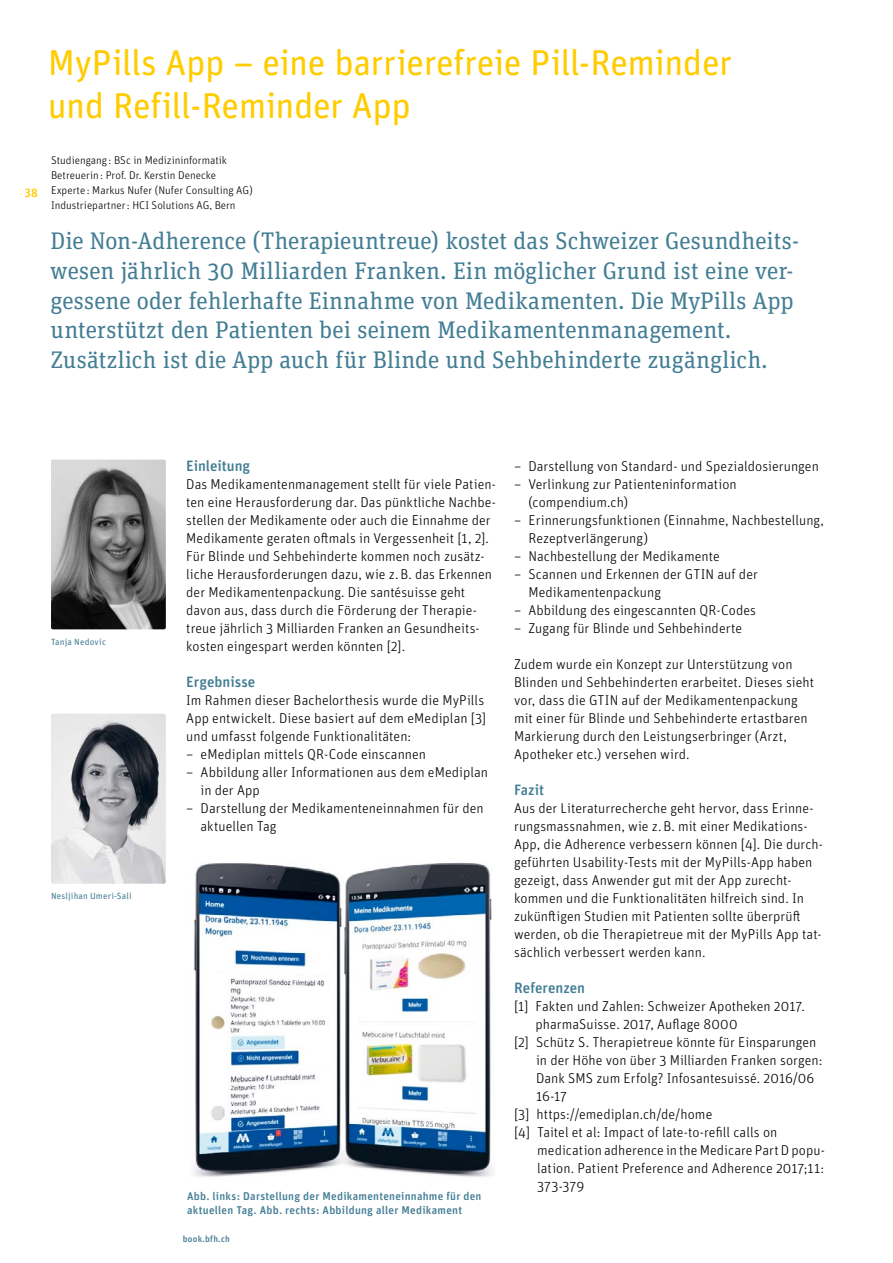
<style>
.page{position:relative;width:893px;height:1263px;background:#fff}
.page>*{position:absolute;margin:0;border:0;box-sizing:border-box;transform-origin:0 0}
.t1{font:36px/42.5px "Unit Rounded Pro";letter-spacing:-.01em;color:#fc0}
.t2{font:24px/29.7px "Unit Slab Pro";color:#427d94}
.t3{font:500 15px "Unit Rounded Pro";color:#427d94}
.t4{font:300 14.25px/18px "Unit Rounded Pro";letter-spacing:.005em;color:#000}
.t5{font:500 12px "Unit Rounded Pro";color:#fc0}
.t6{font:300 11.25px/15px "Unit Rounded Pro";color:#000}
.t7{font:500 11.25px/13.5px "Unit Rounded Pro";letter-spacing:.025em;color:#427d94}
.t8{font:9px "Unit Rounded Pro";letter-spacing:.015em;color:#427d94}
.t9{font:500 9px "Unit Rounded Pro";letter-spacing:.025em;color:#427d94}
</style>
<div class="page">
<img style="left:51px;top:459px;width:115px;height:170px">
<img style="left:51px;top:714px;width:115px;height:170px">
<img style="left:194px;top:862px;width:299px;height:315px">
<p class="t5" style="left:24px;top:184px;width:15px">38</p>
<h1 class="t1" style="left:48px;top:40px;width:686px">MyPills App – eine barrierefreie Pill-Reminder und Refill-Reminder App</h1>
<p class="t6" style="left:51px;top:152px;width:203px">Studiengang : BSc in Medizininformatik Betreuerin: Prof. Dr. Kerstin Denecke Experte : Markus Nufer (Nufer Consulting AG)<br>Industriepartner: HCI Solutions AG, Bern</p>
<p class="t2" style="left:51px;top:225px;width:750px">Die Non-Adherence (Therapieuntreue) kostet das Schweizer Gesundheits&shy;wesen jährlich 30 Milliarden Franken. Ein möglicher Grund ist eine ver&shy;gessene oder fehlerhafte Einnahme von Medikamenten. Die MyPills App unterstützt den Patienten bei seinem Medikamentenmanagement.<br>Zusätzlich ist die App auch für Blinde und Sehbehinderte zugänglich.</p>
<p class="t8" style="left:51px;top:635px;width:56px">Tanja Nedovic</p>
<p class="t8" style="left:51px;top:890px;width:82px">Nesljihan Umeri-Sali</p>
<p class="t3" style="left:186px;top:455px;width:66px">Einleitung</p>
<p class="t4" style="left:186px;top:475px;width:311px">Das Medikamentenmanagement stellt für viele Patien&shy;ten eine Herausforderung dar. Das pünktliche Nachbe&shy;stellen der Medikamente oder auch die Einnahme der Medikamente geraten oftmals in Vergessenheit [1, 2].<br>Für Blinde und Sehbehinderte kommen noch zusätz&shy;liche Herausforderungen dazu, wie z.B. das Erkennen der Medikamentenpackung. Die santésuisse geht davon aus, dass durch die Förderung der Therapie&shy;treue jährlich 3 Milliarden Franken an Gesundheits&shy;kosten eingespart werden könnten [2].</p>
<p class="t3" style="left:186px;top:671px;width:71px">Ergebnisse</p>
<p class="t4" style="left:186px;top:691px;width:301px">Im Rahmen dieser Bachelorthesis wurde die MyPills<br>App entwickelt. Diese basiert auf dem eMediplan [3] und umfasst folgende Funktionalitäten:</p>
<p class="t4" style="left:186px;top:745px;width:241px">– eMediplan mittels QR-Code einscannen</p>
<p class="t4" style="left:201px;top:763px;width:289px;text-indent:-14px">– Abbildung aller Informationen aus dem eMediplan in der App</p>
<p class="t4" style="left:201px;top:799px;width:285px;text-indent:-14px">– Darstellung der Medikamenteneinnahmen für den aktuellen Tag</p>
<p class="t7" style="left:187px;top:1189px;width:296px">Abb. links: Darstellung der Medikamenteneinnahme für den aktuellen Tag. Abb. rechts: Abbildung aller Medikament</p>
<p class="t9" style="left:183px;top:1232px;width:48px">book.bfh.ch</p>
<p class="t4" style="left:514px;top:456px;width:306px">– Darstellung von Standard- und Spezialdosierungen</p>
<p class="t4" style="left:528px;top:474px;width:210px;text-indent:-14px">– Verlinkung zur Patienteninformation (compendium.ch)</p>
<p class="t4" style="left:528px;top:510px;width:297px;text-indent:-14px">– Erinnerungsfunktionen (Einnahme, Nachbestellung,<br>Rezeptverlängerung)</p>
<p class="t4" style="left:514px;top:546px;width:207px">– Nachbestellung der Medikamente</p>
<p class="t4" style="left:528px;top:564px;width:231px;text-indent:-14px">– Scannen und Erkennen der GTIN auf der<br>Medikamentenpackung</p>
<p class="t4" style="left:514px;top:600px;width:243px">– Abbildung des eingescannten QR-Codes</p>
<p class="t4" style="left:514px;top:618px;width:229px">– Zugang für Blinde und Sehbehinderte</p>
<p class="t4" style="left:514px;top:654px;width:302px">Zudem wurde ein Konzept zur Unterstützung von Blinden und Sehbehinderten erarbeitet. Dieses sieht vor, dass die GTIN auf der Medikamentenpackung mit einer für Blinde und Sehbehinderte ertastbaren Markierung durch den Leistungserbringer (Arzt, Apotheker etc.) versehen wird.</p>
<p class="t3" style="left:514px;top:779px;width:32px">Fazit</p>
<p class="t4" style="left:514px;top:798px;width:310px">Aus der Literaturrecherche geht hervor, dass Erinne&shy;rungsmassnahmen, wie z.B. mit einer Medikations-App, die Adherence verbessern können [4]. Die durch&shy;geführten Usability-Tests mit der MyPills-App haben gezeigt, dass Anwender gut mit der App zurecht&shy;kommen und die Funktionalitäten hilfreich sind. In zukünftigen Studien mit Patienten sollte überprüft werden, ob die Therapietreue mit der MyPills App tat&shy;sächlich verbessert werden kann.</p>
<p class="t3" style="left:514px;top:977px;width:72px">Referenzen</p>
<p class="t4" style="left:514px;top:996px;width:292px">[1] Fakten und Zahlen: Schweizer Apotheken 2017.</p>
<p class="t4" style="left:535px;top:1014px;width:204px">pharmaSuisse. 2017, Auflage 8000</p>
<p class="t4" style="left:514px;top:1032px;width:304px">[2] Schütz S. Therapietreue könnte für Einsparungen</p>
<p class="t4" style="left:536px;top:1050px;width:288px">in der Höhe von über 3 Milliarden Franken sorgen:</p>
<p class="t4" style="left:536px;top:1068px;width:280px">Dank SMS zum Erfolg? Infosantesuissé. 2016/06</p>
<p class="t4" style="left:536px;top:1086px;width:32px">16-17</p>
<p class="t4" style="left:514px;top:1104px;width:200px">[3] https://emediplan.ch/de/home</p>
<p class="t4" style="left:514px;top:1122px;width:265px">[4] Taitel et al: Impact of late-to-refill calls on</p>
<p class="t4" style="left:537px;top:1140px;width:289px">medication adherence in the Medicare Part D popu-</p>
<p class="t4" style="left:537px;top:1158px;width:288px">lation. Patient Preference and Adherence 2017;11:</p>
<p class="t4" style="left:537px;top:1176px;width:49px">373-379</p>
</div>
